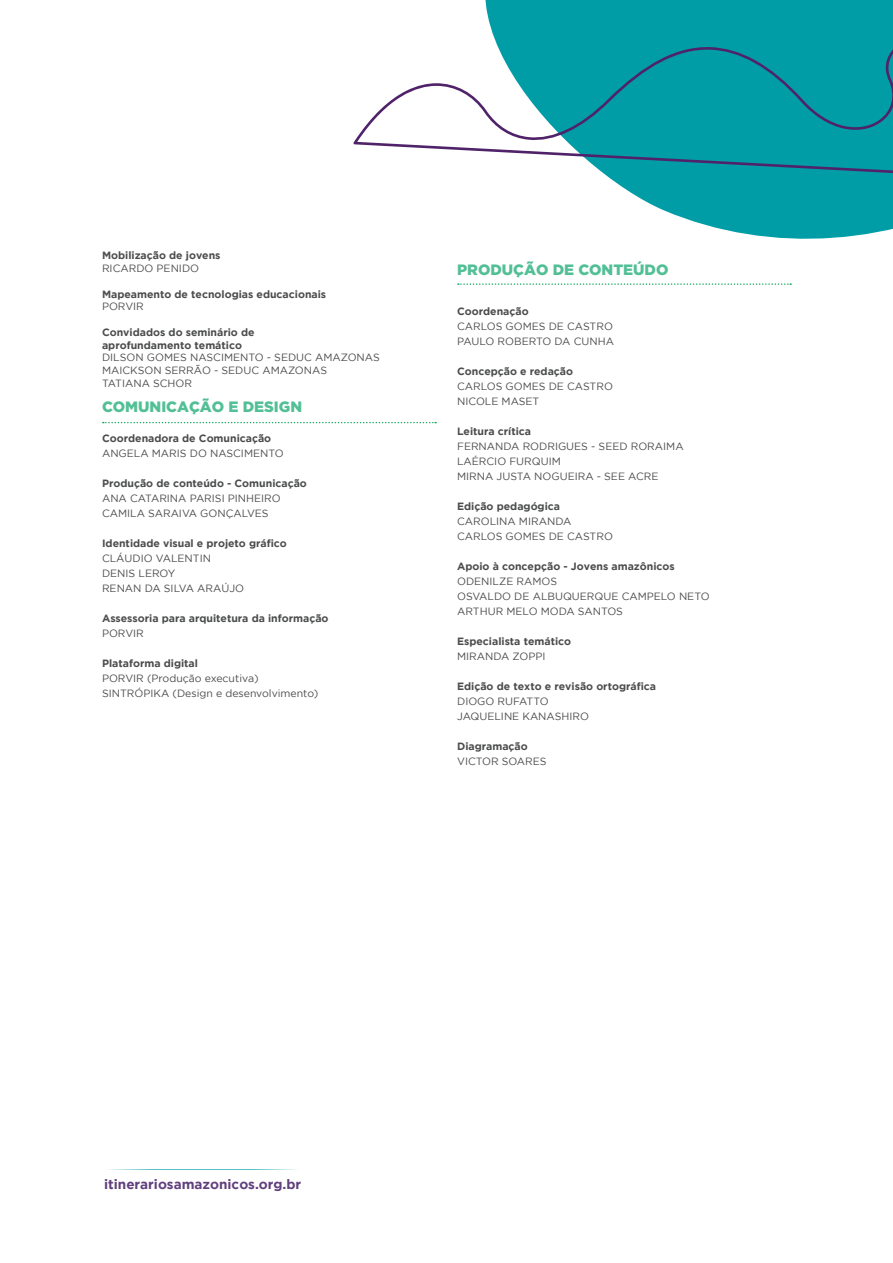
<style>
.page{position:relative;width:893px;height:1263px;background:#fff}
.page>*{position:absolute;margin:0;border:0;box-sizing:border-box;transform-origin:0 0}
.t1{font:900 15px "Gotham";color:#52bf96}
.t2{font:700 13.5px "Gotham";color:#61407d}
.t3{font:10.5px "Gotham";color:#4b4c4d}
.t4{font:700 10.5px "Gotham";color:#4b4c4d}
</style>
<div class="page">
<svg style="left:485px;top:0;width:408px;height:239px;fill:#009da7"></svg>
<svg style="left:353px;top:39px;width:540px;height:137px;fill:#009da7"></svg>
<svg style="left:107px;top:1169px;width:190px;height:1px"></svg>
<svg style="left:458px;top:283px;width:333px;height:2px"></svg>
<svg style="left:103px;top:422px;width:333px;height:1px"></svg>
<p class="t4" style="left:102px;top:249px;width:120px">Mobilização de jovens</p>
<p class="t3" style="left:102px;top:262px;width:99px">RICARDO PENIDO</p>
<p class="t4" style="left:102px;top:288px;width:226px">Mapeamento de tecnologias educacionais</p>
<p class="t3" style="left:102px;top:301px;width:43px">PORVIR</p>
<p class="t4" style="left:102px;top:326px;width:154px">Convidados do seminário de</p>
<p class="t4" style="left:102px;top:339px;width:141px">aprofundamento temático</p>
<p class="t3" style="left:102px;top:352px;width:279px">DILSON GOMES NASCIMENTO - SEDUC AMAZONAS</p>
<p class="t3" style="left:102px;top:364px;width:226px">MAICKSON SERRÃO - SEDUC AMAZONAS</p>
<p class="t3" style="left:102px;top:377px;width:92px">TATIANA SCHOR</p>
<p class="t1" style="left:102px;top:398px;width:202px">COMUNICAÇÃO E DESIGN</p>
<p class="t4" style="left:102px;top:432px;width:171px">Coordenadora de Comunicação</p>
<p class="t3" style="left:102px;top:448px;width:183px">ANGELA MARIS DO NASCIMENTO</p>
<p class="t4" style="left:102px;top:477px;width:206px">Produção de conteúdo - Comunicação</p>
<p class="t3" style="left:102px;top:493px;width:180px">ANA CATARINA PARISI PINHEIRO</p>
<p class="t3" style="left:102px;top:508px;width:168px">CAMILA SARAIVA GONÇALVES</p>
<p class="t4" style="left:102px;top:537px;width:186px">Identidade visual e projeto gráfico</p>
<p class="t3" style="left:102px;top:553px;width:110px">CLÁUDIO VALENTIN</p>
<p class="t3" style="left:102px;top:568px;width:75px">DENIS LEROY</p>
<p class="t3" style="left:102px;top:583px;width:144px">RENAN DA SILVA ARAÚJO</p>
<p class="t4" style="left:102px;top:612px;width:228px">Assessoria para arquitetura da informação</p>
<p class="t3" style="left:102px;top:628px;width:43px">PORVIR</p>
<p class="t4" style="left:102px;top:657px;width:97px">Plataforma digital</p>
<p class="t3" style="left:102px;top:673px;width:158px">PORVIR (Produção executiva)</p>
<p class="t3" style="left:102px;top:688px;width:218px">SINTRÓPIKA (Design e desenvolvimento)</p>
<p class="t1" style="left:457px;top:261px;width:213px">PRODUÇÃO DE CONTEÚDO</p>
<p class="t4" style="left:457px;top:305px;width:73px">Coordenação</p>
<p class="t3" style="left:457px;top:321px;width:157px">CARLOS GOMES DE CASTRO</p>
<p class="t3" style="left:457px;top:336px;width:158px">PAULO ROBERTO DA CUNHA</p>
<p class="t4" style="left:457px;top:365px;width:118px">Concepção e redação</p>
<p class="t3" style="left:457px;top:381px;width:157px">CARLOS GOMES DE CASTRO</p>
<p class="t3" style="left:457px;top:396px;width:84px">NICOLE MASET</p>
<p class="t4" style="left:457px;top:425px;width:76px">Leitura crítica</p>
<p class="t3" style="left:457px;top:441px;width:228px">FERNANDA RODRIGUES - SEED RORAIMA</p>
<p class="t3" style="left:457px;top:456px;width:105px">LAÉRCIO FURQUIM</p>
<p class="t3" style="left:457px;top:471px;width:203px">MIRNA JUSTA NOGUEIRA - SEE ACRE</p>
<p class="t4" style="left:457px;top:500px;width:104px">Edição pedagógica</p>
<p class="t3" style="left:457px;top:516px;width:116px">CAROLINA MIRANDA</p>
<p class="t3" style="left:457px;top:531px;width:157px">CARLOS GOMES DE CASTRO</p>
<p class="t4" style="left:457px;top:560px;width:219px">Apoio à concepção - Jovens amazônicos</p>
<p class="t3" style="left:457px;top:576px;width:102px">ODENILZE RAMOS</p>
<p class="t3" style="left:457px;top:591px;width:254px">OSVALDO DE ALBUQUERQUE CAMPELO NETO</p>
<p class="t3" style="left:457px;top:606px;width:167px">ARTHUR MELO MODA SANTOS</p>
<p class="t4" style="left:457px;top:635px;width:116px">Especialista temático</p>
<p class="t3" style="left:457px;top:651px;width:90px">MIRANDA ZOPPI</p>
<p class="t4" style="left:457px;top:680px;width:200px">Edição de texto e revisão ortográfica</p>
<p class="t3" style="left:457px;top:696px;width:93px">DIOGO RUFATTO</p>
<p class="t3" style="left:457px;top:711px;width:133px">JAQUELINE KANASHIRO</p>
<p class="t4" style="left:457px;top:740px;width:72px">Diagramação</p>
<p class="t3" style="left:457px;top:756px;width:91px">VICTOR SOARES</p>
<p class="t2" style="left:104px;top:1176px;width:199px">itinerariosamazonicos.org.br</p>
</div>
